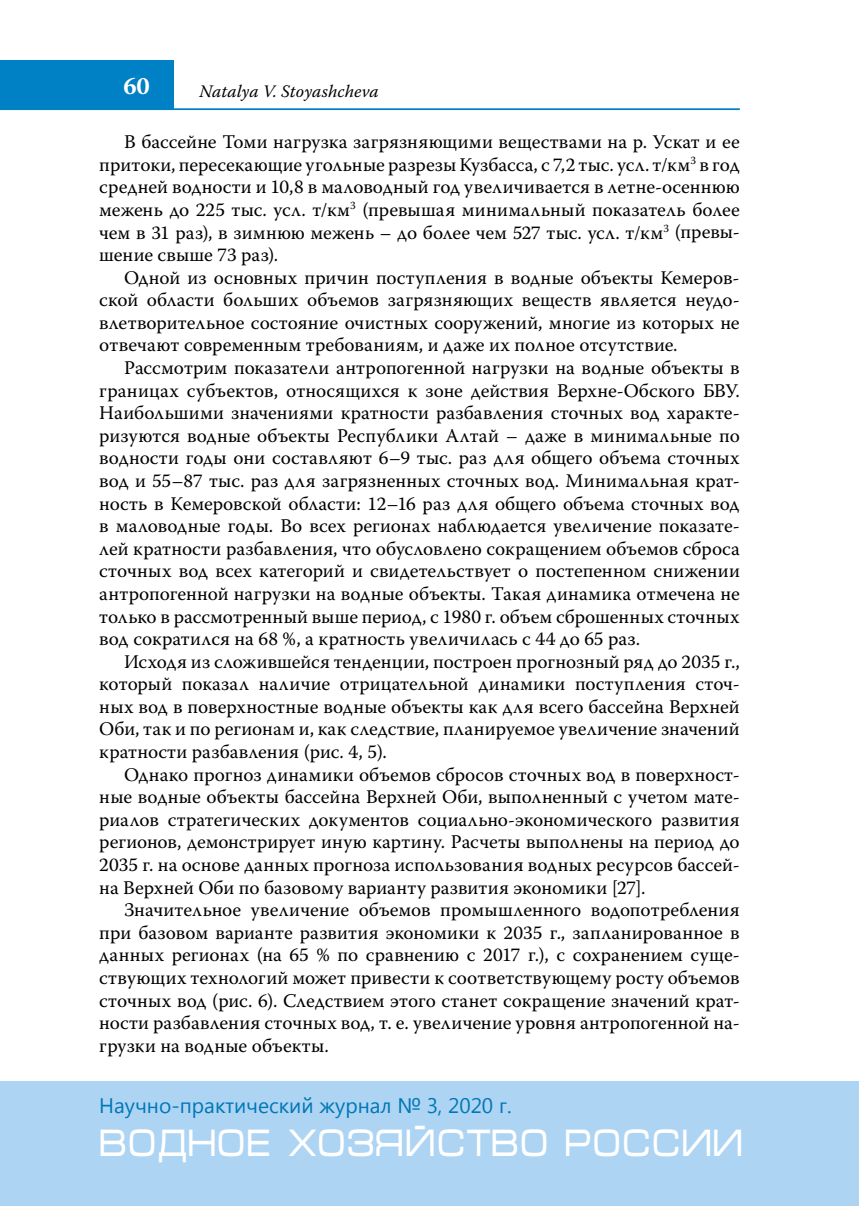
<style>
.page{position:relative;width:859px;height:1206px;background:#fff}
.page>*{position:absolute;margin:0;border:0;box-sizing:border-box;transform-origin:0 0}
.t1{font:38.5px "Micra C";color:#fff;scale:.83 1}
.t2{font:700 24.5px "Warnock Pro";color:#fff}
.t3{font:21px "Segoe UI";color:#0077b6}
.t4{font:19.25px/22.6px "Warnock Pro";color:#000;text-align:justify}
.t5{font:italic 17.5px "Warnock Pro";letter-spacing:.005em;color:#000}
</style>
<div class="page">
<hr style="left:0;top:108px;width:739px;height:2px;background:#0080c5">
<div style="left:0;top:60px;width:174px;height:50px;background:#0080c5"></div>
<div style="left:0;top:1081px;width:858px;height:124px;background:#add4f3"></div>
<p class="t2" style="left:123px;top:71px;width:28px">60</p>
<p class="t5" style="left:199px;top:81px;width:181px">Natalya V. Stoyashcheva</p>
<p class="t4" style="left:99px;top:130px;width:641px;text-indent:25px">В бассейне Томи нагрузка загрязняющими веществами на р. Ускат и ее притоки, пересекающие угольные разрезы Кузбасса, с 7,2 тыс. усл. т/км<sup>3</sup> в год средней водности и 10,8 в маловодный год увеличивается в летне-осеннюю межень до 225 тыс. усл. т/км<sup>3</sup> (превышая минимальный показатель более чем в 31 раз), в зимнюю межень – до более чем 527 тыс. усл. т/км<sup>3</sup> (превы&shy;шение свыше 73 раз).</p>
<p class="t4" style="left:99px;top:266px;width:641px;text-indent:25px">Одной из основных причин поступления в водные объекты Кемеров&shy;ской области больших объемов загрязняющих веществ является неудо&shy;влетворительное состояние очистных сооружений, многие из которых не отвечают современным требованиям, и даже их полное отсутствие.</p>
<p class="t4" style="left:99px;top:356px;width:642px;text-indent:25px">Рассмотрим показатели антропогенной нагрузки на водные объекты в границах субъектов, относящихся к зоне действия Верхне-Обского БВУ.<br>Наибольшими значениями кратности разбавления сточных вод характе&shy;ризуются водные объекты Республики Алтай – даже в минимальные по водности годы они составляют 6–9 тыс. раз для общего объема сточных вод и 55–87 тыс. раз для загрязненных сточных вод. Минимальная крат&shy;ность в Кемеровской области: 12–16 раз для общего объема сточных вод в маловодные годы. Во всех регионах наблюдается увеличение показате&shy;лей кратности разбавления, что обусловлено сокращением объемов сброса сточных вод всех категорий и свидетельствует о постепенном снижении антропогенной нагрузки на водные объекты. Такая динамика отмечена не только в рассмотренный выше период, с 1980 г. объем сброшенных сточных вод сократился на 68 %, а кратность увеличилась с 44 до 65 раз.</p>
<p class="t4" style="left:99px;top:649px;width:641px;text-indent:25px">Исходя из сложившейся тенденции, построен прогнозный ряд до 2035 г., который показал наличие отрицательной динамики поступления сточ&shy;ных вод в поверхностные водные объекты как для всего бассейна Верхней Оби, так и по регионам и, как следствие, планируемое увеличение значений кратности разбавления (рис. 4, 5).</p>
<p class="t4" style="left:99px;top:762px;width:641px;text-indent:25px">Однако прогноз динамики объемов сбросов сточных вод в поверхност&shy;ные водные объекты бассейна Верхней Оби, выполненный с учетом мате&shy;риалов стратегических документов социально-экономического развития регионов, демонстрирует иную картину. Расчеты выполнены на период до 2035 г. на основе данных прогноза использования водных ресурсов бассей&shy;на Верхней Оби по базовому варианту развития экономики [27].</p>
<p class="t4" style="left:99px;top:898px;width:641px;text-indent:25px">Значительное увеличение объемов промышленного водопотребления при базовом варианте развития экономики к 2035 г., запланированное в данных регионах (на 65 % по сравнению с 2017 г.), с сохранением суще&shy;ствующих технологий может привести к соответствующему росту объемов сточных вод (рис. 6). Следствием этого станет сокращение значений крат&shy;ности разбавления сточных вод, т. е. увеличение уровня антропогенной на&shy;грузки на водные объекты.</p>
<p class="t3" style="left:99px;top:1090px;width:413px">Научно-практический журнал № 3, 2020 г.</p>
<h1 class="t1" style="left:99px;top:1126px;width:777px">ВОДНОЕ ХОЗЯЙСТВО РОССИИ</h1>
</div>
